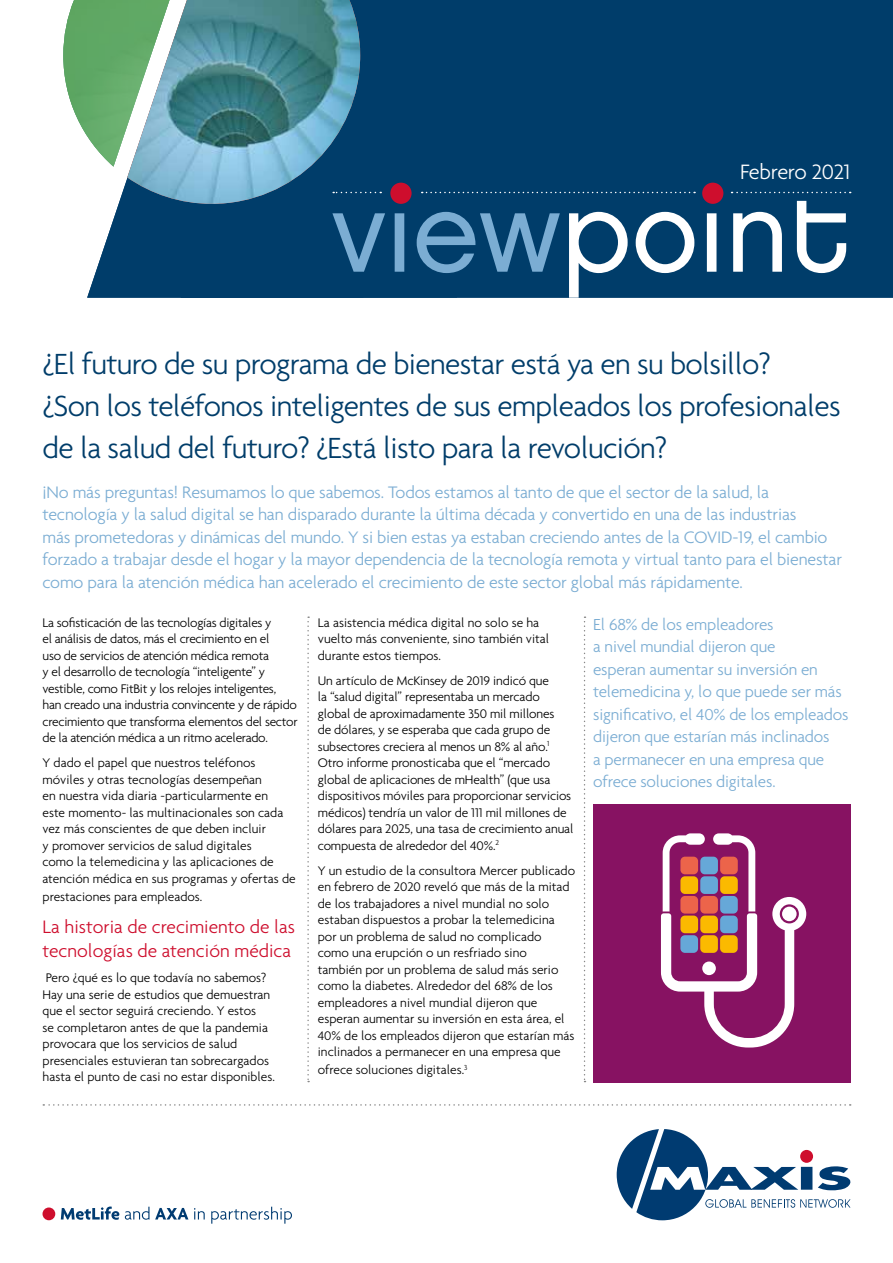
<style>
.page{position:relative;width:893px;height:1263px;background:#fff}
.page>*{position:absolute;margin:0;border:0;box-sizing:border-box;transform-origin:0 0}
.t1{font:300 31.5px/42px "Agenda";letter-spacing:-.02em;color:#003d6a}
.t2{font:300 22.5px "Agenda";letter-spacing:-.01em;color:#fff}
.t3{font:300 19.5px/24px "Agenda";color:#ce0e2d}
.t4{font:300 18px/22.5px "Agenda";letter-spacing:-.01em;color:#7badd3}
.t5{font:300 17.25px/22.5px "Agenda";letter-spacing:-.01em;color:#7badd3}
.t6{font:300 13.5px/16.5px "Agenda";color:#000}
.t7{font:300 13.5px/16.5px "Agenda";letter-spacing:-.02em;color:#000}
</style>
<div class="page">
<svg style="left:87px;top:179px;width:94px;height:119px;fill:#003d6a"></svg>
<div style="left:360px;top:0;width:533px;height:298px;background:#003d6a"></div>
<div style="left:181px;top:14px;width:324px;height:284px;background:#003d6a"></div>
<svg style="left:422px;top:192px;width:273px;height:1px"></svg>
<svg style="left:360px;top:192px;width:21px;height:1px"></svg>
<svg style="left:731px;top:192px;width:120px;height:1px"></svg>
<svg style="left:569px;top:201px;width:277px;height:97px"></svg>
<svg style="left:332px;top:212px;width:228px;height:61px"></svg>
<div style="left:390px;top:183px;width:22px;height:21px;background:#ce0e2d;border-radius:50%"></div>
<div style="left:702px;top:183px;width:21px;height:21px;background:#ce0e2d;border-radius:50%"></div>
<svg style="left:617px;top:1129px;width:233px;height:91px"></svg>
<div style="left:800px;top:1150px;width:13px;height:13px;background:#ce0e2d;border-radius:50%"></div>
<svg style="left:61px;top:1206px;width:58px;height:14px"></svg>
<svg style="left:125px;top:1207px;width:24px;height:13px"></svg>
<svg style="left:155px;top:1208px;width:33px;height:11px"></svg>
<svg style="left:194px;top:1208px;width:11px;height:11px"></svg>
<svg style="left:211px;top:1207px;width:81px;height:17px"></svg>
<div style="left:43px;top:1207px;width:12px;height:13px;background:#ce0e2d;border-radius:50%"></div>
<img style="left:127px;top:0;width:233px;height:204px">
<svg style="left:63px;top:0;width:138px;height:167px"></svg>
<svg style="left:307px;top:616px;width:2px;height:466px"></svg>
<svg style="left:584px;top:616px;width:1px;height:466px"></svg>
<svg style="left:43px;top:1104px;width:808px;height:2px"></svg>
<div style="left:593px;top:804px;width:257px;height:278px;background:#871262"></div>
<svg style="left:661px;top:833px;width:145px;height:214px"></svg>
<div style="left:782px;top:907px;width:15px;height:14px;background:#fff;border-radius:50%"></div>
<h2 class="t2" style="left:740px;top:158px;width:112px">Febrero 2021</h2>
<h1 class="t1" style="left:43px;top:342px;width:800px">¿El futuro de su programa de bienestar está ya en su bolsillo?<br>¿Son los teléfonos inteligentes de sus empleados los profesionales de la salud del futuro? ¿Está listo para la revolución?</h1>
<p class="t4" style="left:43px;top:480px;width:801px">¡No más preguntas! Resumamos lo que sabemos. Todos estamos al tanto de que el sector de la salud, la tecnología y la salud digital se han disparado durante la última década y convertido en una de las industrias<br>más prometedoras y dinámicas del mundo. Y si bien estas ya estaban creciendo antes de la COVID-19, el cambio forzado a trabajar desde el hogar y la mayor dependencia de la tecnología remota y virtual tanto para el bienestar como para la atención médica han acelerado el crecimiento de este sector global más rápidamente.</p>
<p class="t7" style="left:43px;top:614px;width:257px">La sofisticación de las tecnologías digitales y<br>el análisis de datos, más el crecimiento en el<br>uso de servicios de atención médica remota<br>y el desarrollo de tecnología “inteligente” y vestible, como FitBit y los relojes inteligentes, han creado una industria convincente y de rápido crecimiento que transforma elementos del sector de la atención médica a un ritmo acelerado.</p>
<p class="t6" style="left:43px;top:754px;width:255px">Y dado el papel que nuestros teléfonos móviles y otras tecnologías desempeñan<br>en nuestra vida diaria -particularmente en<br>este momento- las multinacionales son cada vez más conscientes de que deben incluir<br>y promover servicios de salud digitales<br>como la telemedicina y las aplicaciones de atención médica en sus programas y ofertas de</p>
<p class="t6" style="left:43px;top:888px;width:161px">prestaciones para empleados.</p>
<h3 class="t3" style="left:43px;top:915px;width:254px">La historia de crecimiento de las tecnologías de atención médica</h3>
<p class="t6" style="left:43px;top:970px;width:234px">Pero ¿qué es lo que todavía no sabemos?<br>Hay una serie de estudios que demuestran que el sector seguirá creciendo. Y estos<br>se completaron antes de que la pandemia provocara que los servicios de salud presenciales estuvieran tan sobrecargados hasta el punto de casi no estar disponibles.</p>
<p class="t6" style="left:318px;top:614px;width:233px">La asistencia médica digital no solo se ha vuelto más conveniente, sino también vital durante estos tiempos.</p>
<p class="t6" style="left:318px;top:672px;width:257px">Un artículo de McKinsey de 2019 indicó que<br>la “salud digital” representaba un mercado global de aproximadamente 350 mil millones<br>de dólares, y se esperaba que cada grupo de subsectores creciera al menos un 8% al año.<sup>1<br></sup>Otro informe pronosticaba que el “mercado global de aplicaciones de mHealth” (que usa dispositivos móviles para proporcionar servicios médicos) tendría un valor de 111 mil millones de dólares para 2025, una tasa de crecimiento anual compuesta de alrededor del 40%.<sup>2</sup></p>
<p class="t6" style="left:318px;top:862px;width:259px">Y un estudio de la consultora Mercer publicado en febrero de 2020 reveló que más de la mitad de los trabajadores a nivel mundial no solo estaban dispuestos a probar la telemedicina por un problema de salud no complicado como una erupción o un resfriado sino<br>también por un problema de salud más serio como la diabetes. Alrededor del 68% de los empleadores a nivel mundial dijeron que esperan aumentar su inversión en esta área, el 40% de los empleados dijeron que estarían más inclinados a permanecer en una empresa que</p>
<p class="t6" style="left:318px;top:1061px;width:151px">ofrece soluciones digitales.<sup>3</sup></p>
<p class="t5" style="left:593px;top:613px;width:257px">El 68% de los empleadores<br>a nivel mundial dijeron que<br>esperan aumentar su inversión en telemedicina y, lo que puede ser más significativo, el 40% de los empleados dijeron que estarían más inclinados<br>a permanecer en una empresa que ofrece soluciones digitales.</p>
</div>
